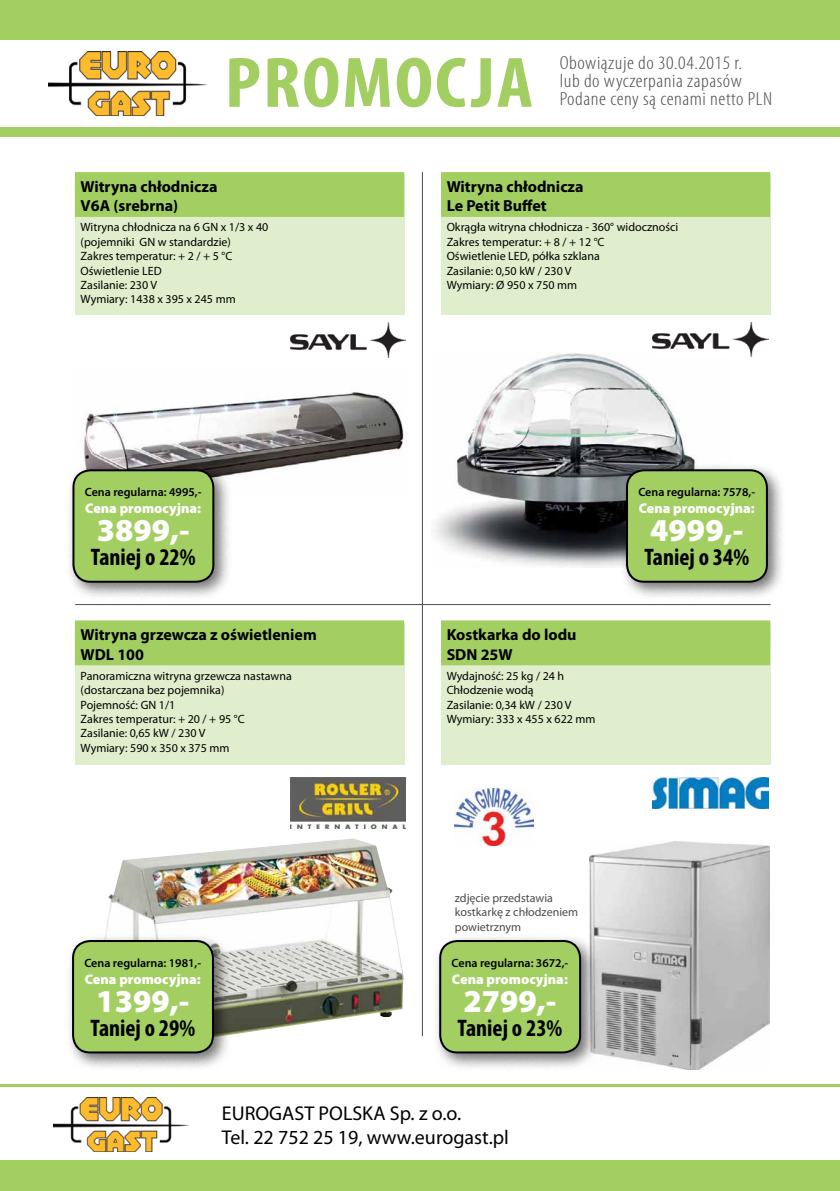
<style>
.page{position:relative;width:840px;height:1191px;background:#fff}
.page>*{position:absolute;margin:0;border:0;box-sizing:border-box;transform-origin:0 0}
.t1{font:700 condensed 72px "Myriad Pro";letter-spacing:.025em;color:#a3cf62;scale:1.1 1}
.t2{font:900 32px "Myriad Pro";color:#fff}
.t3{font:700 condensed 24px "Myriad Pro";color:#000}
.t4{font:20px/24px "Myriad Pro";color:#000}
.t5{font:300 condensed 19px/18px "Myriad Pro";letter-spacing:.025em;color:#4e4c4d;scale:1.1 1}
.t6{font:700 16px/19.2px "Myriad Pro";color:#000}
.t7{font:900 14px "Myriad Pro";color:#fff}
.t8{font:12px/14.4px "Myriad Pro";color:#000}
.t9{font:600 12px "Myriad Pro";color:#000}
.t10{font:12px/14.4px "Myriad Pro";color:#4e4c4d}
</style>
<div class="page">
<div style="left:0;top:0;width:839px;height:40px;background:#a3cf62"></div>
<div style="left:0;top:1160px;width:839px;height:31px;background:#a3cf62"></div>
<div style="left:0;top:127px;width:839px;height:9px;background:#a3cf62"></div>
<hr style="left:0;top:1084px;width:839px;height:3px;background:#a3cf62">
<hr style="left:75px;top:604px;width:695px;height:1px;background:#4e4c4d">
<hr style="left:421px;top:172px;width:1px;height:864px;background:#4e4c4d">
<img style="left:54px;top:1097px;width:134px;height:55px">
<img style="left:48px;top:51px;width:158px;height:64px">
<img style="left:589px;top:841px;width:179px;height:228px">
<img style="left:106px;top:838px;width:298px;height:197px">
<img style="left:434px;top:353px;width:261px;height:214px">
<img style="left:84px;top:392px;width:320px;height:83px">
<div style="left:75px;top:174px;width:329px;height:141px;background:#e1eecd"></div>
<div style="left:75px;top:172px;width:329px;height:20px;background:#a3cf62"></div>
<div style="left:75px;top:183px;width:329px;height:34px;background:#a3cf62"></div>
<div style="left:441px;top:174px;width:328px;height:140px;background:#e1eecd"></div>
<div style="left:441px;top:172px;width:328px;height:20px;background:#a3cf62"></div>
<div style="left:441px;top:183px;width:328px;height:34px;background:#a3cf62"></div>
<div style="left:75px;top:623px;width:329px;height:141px;background:#e1eecd"></div>
<div style="left:75px;top:620px;width:329px;height:20px;background:#a3cf62"></div>
<div style="left:75px;top:631px;width:329px;height:34px;background:#a3cf62"></div>
<div style="left:441px;top:623px;width:328px;height:141px;background:#e1eecd"></div>
<div style="left:441px;top:620px;width:328px;height:20px;background:#a3cf62"></div>
<div style="left:441px;top:631px;width:328px;height:34px;background:#a3cf62"></div>
<div style="left:65px;top:933px;width:167px;height:138px;background:#000;opacity:.56"></div>
<div style="left:73px;top:941px;width:140px;height:111px;background:#a3cf62;border-radius:17px"></div>
<div style="left:72px;top:940px;width:142px;height:113px;border:2px solid #000;border-radius:17px"></div>
<div style="left:432px;top:933px;width:167px;height:138px;background:#000;opacity:.56"></div>
<div style="left:440px;top:941px;width:139px;height:111px;background:#a3cf62;border-radius:17px"></div>
<div style="left:439px;top:940px;width:141px;height:113px;border:2px solid #000;border-radius:17px"></div>
<div style="left:65px;top:462px;width:167px;height:138px;background:#000;opacity:.56"></div>
<div style="left:73px;top:470px;width:140px;height:112px;background:#a3cf62;border-radius:17px"></div>
<div style="left:72px;top:469px;width:142px;height:114px;border:2px solid #000;border-radius:17px"></div>
<img style="left:290px;top:778px;width:115px;height:51px">
<img style="left:652px;top:778px;width:115px;height:30px">
<img style="left:290px;top:322px;width:115px;height:36px">
<img style="left:652px;top:322px;width:115px;height:34px">
<div style="left:618px;top:462px;width:167px;height:138px;background:#000;opacity:.56"></div>
<div style="left:626px;top:470px;width:140px;height:112px;background:#a3cf62;border-radius:17px"></div>
<div style="left:625px;top:469px;width:142px;height:114px;border:2px solid #000;border-radius:17px"></div>
<img style="left:454px;top:788px;width:79px;height:57px">
<h1 class="t1" style="left:225px;top:38px;width:282px">PROMOCJA</h1>
<h3 class="t5" style="left:559px;top:55px;width:194px">Obowiązuje do 30.04.2015 r.<br>lub do wyczerpania zapasów<br>Podane ceny są cenami netto PLN</h3>
<h3 class="t6" style="left:81px;top:176px;width:138px">Witryna chłodnicza<br>V6A (srebrna)</h3>
<p class="t8" style="left:81px;top:220px;width:189px">Witryna chłodnicza na 6 GN x 1/3 x 40 (pojemniki GN w standardzie)<br>Zakres temperatur: + 2 / + 5 °C<br>Oświetlenie LED<br>Zasilanie: 230 V<br>Wymiary: 1438 x 395 x 245 mm</p>
<p class="t9" style="left:85px;top:484px;width:118px">Cena regularna: 4995,-</p>
<p class="t7" style="left:85px;top:500px;width:117px">Cena promocyjna:</p>
<h2 class="t2" style="left:97px;top:512px;width:94px">3899,-</h2>
<h3 class="t3" style="left:91px;top:542px;width:106px">Taniej o 22%</h3>
<h3 class="t6" style="left:81px;top:625px;width:237px">Witryna grzewcza z oświetleniem<br>WDL 100</h3>
<p class="t8" style="left:81px;top:668px;width:212px">Panoramiczna witryna grzewcza nastawna (dostarczana bez pojemnika)<br>Pojemność: GN 1/1<br>Zakres temperatur: + 20 / + 95 °C<br>Zasilanie: 0,65 kW / 230 V<br>Wymiary: 590 x 350 x 375 mm</p>
<p class="t9" style="left:84px;top:955px;width:118px">Cena regularna: 1981,-</p>
<p class="t7" style="left:85px;top:971px;width:117px">Cena promocyjna:</p>
<h2 class="t2" style="left:96px;top:982px;width:94px">1399,-</h2>
<h3 class="t3" style="left:90px;top:1012px;width:106px">Taniej o 29%</h3>
<h3 class="t6" style="left:446px;top:176px;width:138px">Witryna chłodnicza<br>Le Petit Buffet</h3>
<p class="t8" style="left:446px;top:220px;width:233px">Okrągła witryna chłodnicza - 360° widoczności<br>Zakres temperatur: + 8 / + 12 °C<br>Oświetlenie LED, półka szklana<br>Zasilanie: 0,50 kW / 230 V<br>Wymiary: Ø 950 x 750 mm</p>
<h3 class="t6" style="left:446px;top:625px;width:131px">Kostkarka do lodu<br>SDN 25W</h3>
<p class="t8" style="left:446px;top:668px;width:150px">Wydajność: 25 kg / 24 h<br>Chłodzenie wodą<br>Zasilanie: 0,34 kW / 230 V<br>Wymiary: 333 x 455 x 622 mm</p>
<p class="t9" style="left:638px;top:484px;width:118px">Cena regularna: 7578,-</p>
<p class="t7" style="left:638px;top:500px;width:117px">Cena promocyjna:</p>
<h2 class="t2" style="left:650px;top:512px;width:94px">4999,-</h2>
<h3 class="t3" style="left:644px;top:542px;width:106px">Taniej o 34%</h3>
<p class="t10" style="left:454px;top:890px;width:125px">zdjęcie przedstawia kostkarkę z chłodzeniem powietrznym</p>
<p class="t9" style="left:451px;top:955px;width:118px">Cena regularna: 3672,-</p>
<p class="t7" style="left:451px;top:971px;width:117px">Cena promocyjna:</p>
<h2 class="t2" style="left:463px;top:982px;width:94px">2799,-</h2>
<h3 class="t3" style="left:457px;top:1012px;width:106px">Taniej o 23%</h3>
<h3 class="t4" style="left:222px;top:1101px;width:288px">EUROGAST POLSKA Sp. z o.o.<br>Tel. 22 752 25 19, www.eurogast.pl</h3>
</div>
